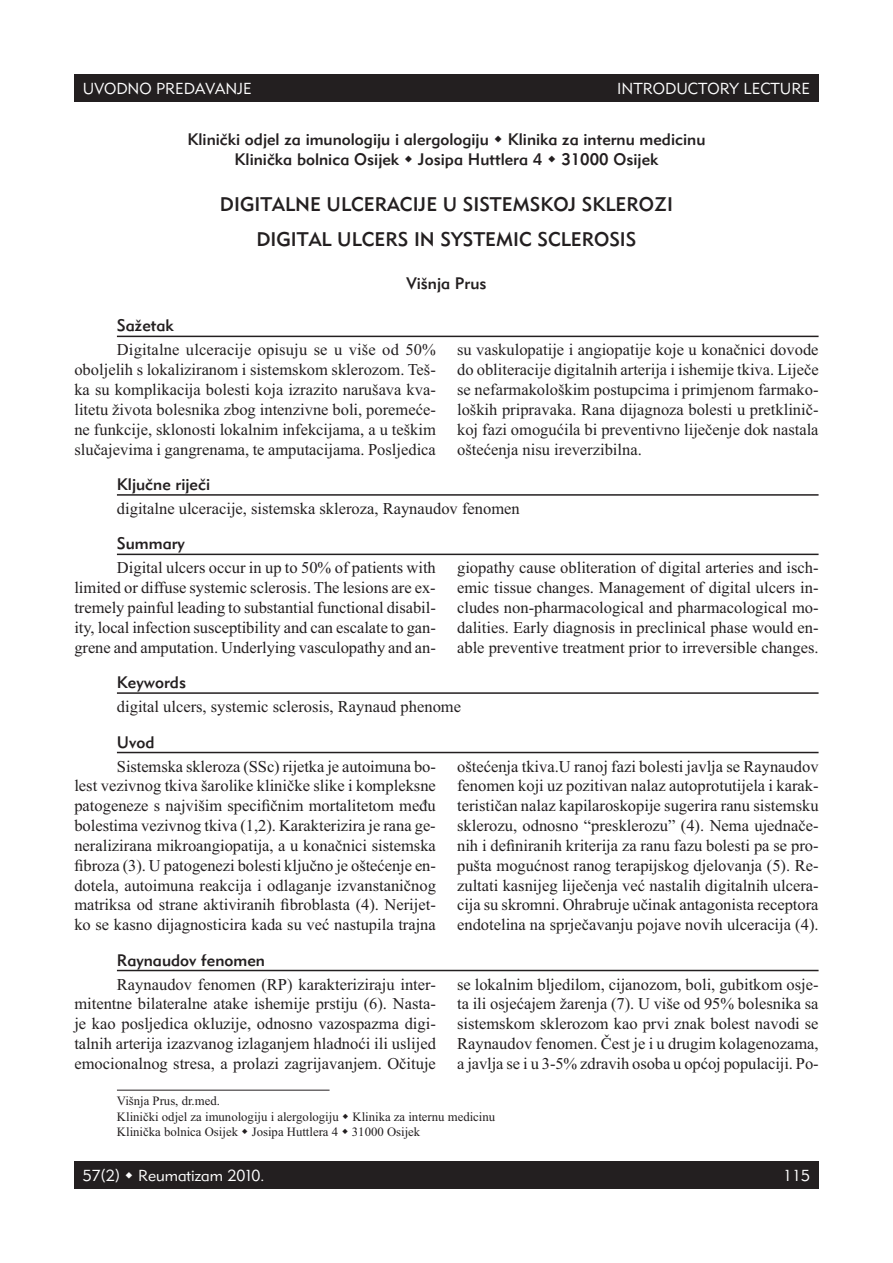
<style>
.page{position:relative;width:893px;height:1263px;background:#fff}
.page>*{position:absolute;margin:0;border:0;box-sizing:border-box;transform-origin:0 0}
.t1{font:19.5px/34.2px "Geometric 415 BT Medium A";color:#231f20;text-align:center}
.t2{font:16.5px/19.8px "Times New Roman";color:#231f20;text-align:justify}
.t3{font:16.5px/20px "Geometric 415 BT Medium A";color:#231f20;text-align:center}
.t4{font:15.75px "Geometric 415 BT Lite A";color:#fff}
.t5{font:12.75px/15.3px "Times New Roman";color:#231f20}
</style>
<div class="page">
<div style="left:74px;top:1161px;width:745px;height:27px;background:#231f20"></div>
<div style="left:74px;top:74px;width:745px;height:28px;background:#231f20"></div>
<hr style="left:117px;top:336px;width:702px;height:1px;background:#231f20">
<hr style="left:117px;top:494px;width:702px;height:2px;background:#231f20">
<hr style="left:117px;top:554px;width:702px;height:1px;background:#231f20">
<hr style="left:117px;top:692px;width:702px;height:2px;background:#231f20">
<hr style="left:117px;top:752px;width:702px;height:1px;background:#231f20">
<hr style="left:117px;top:970px;width:702px;height:1px;background:#231f20">
<hr style="left:117px;top:1090px;width:213px;height:1px;background:#231f20">
<p class="t4" style="left:83px;top:79px;width:170px">UVODNO PREDAVANJE</p>
<p class="t4" style="left:617px;top:79px;width:194px">INTRODUCTORY LECTURE</p>
<p class="t3" style="left:188px;top:129px;width:519px">Klinički odjel za imunologiju i alergologiju Klinika za internu medicinu<br>Klinička bolnica Osijek Josipa Huttlera 4 31000 Osijek</p>
<p class="t1" style="left:220px;top:187px;width:454px">DIGITALNE ULCERACIJE U SISTEMSKOJ SKLEROZI<br>DIGITAL ULCERS IN SYSTEMIC SCLEROSIS</p>
<p class="t3" style="left:406px;top:273px;width:82px">Višnja Prus</p>
<p class="t3" style="left:117px;top:315px;width:58px">Sažetak</p>
<p class="t2" style="left:74px;top:340px;width:363px;text-indent:43px">Digitalne ulceracije opisuju se u više od 50% oboljelih s lokaliziranom i sistemskom sklerozom. Teš&shy;ka su komplikacija bolesti koja izrazito narušava kva&shy;litetu života bolesnika zbog intenzivne boli, poremeće&shy;ne funkcije, sklonosti lokalnim infekcijama, a u teškim slučajevima i gangrenama, te amputacijama. Posljedica</p>
<p class="t2" style="left:457px;top:340px;width:363px">su vaskulopatije i angiopatije koje u konačnici dovode do obliteracije digitalnih arterija i ishemije tkiva. Liječe se nefarmakološkim postupcima i primjenom farmako&shy;loških pripravaka. Rana dijagnoza bolesti u pretklinič&shy;koj fazi omogućila bi preventivno liječenje dok nastala oštećenja nisu ireverzibilna.</p>
<p class="t3" style="left:117px;top:474px;width:95px">Ključne riječi</p>
<p class="t2" style="left:117px;top:498px;width:404px">digitalne ulceracije, sistemska skleroza, Raynaudov fenomen</p>
<p class="t3" style="left:117px;top:533px;width:70px">Summary</p>
<p class="t2" style="left:74px;top:558px;width:363px;text-indent:43px">Digital ulcers occur in up to 50% of patients with limited or diffuse systemic sclerosis. The lesions are ex&shy;tremely painful leading to substantial functional disabil&shy;ity, local infection susceptibility and can escalate to gan&shy;grene and amputation. Underlying vasculopathy and an-</p>
<p class="t2" style="left:457px;top:558px;width:363px">giopathy cause obliteration of digital arteries and isch&shy;emic tissue changes. Management of digital ulcers in&shy;cludes non-pharmacological and pharmacological mo&shy;dalities. Early diagnosis in preclinical phase would en&shy;able preventive treatment prior to irreversible changes.</p>
<p class="t3" style="left:117px;top:672px;width:71px">Keywords</p>
<p class="t2" style="left:117px;top:696px;width:346px">digital ulcers, systemic sclerosis, Raynaud phenome</p>
<p class="t3" style="left:117px;top:731px;width:39px">Uvod</p>
<p class="t2" style="left:74px;top:756px;width:363px;text-indent:43px">Sistemska skleroza (SSc) rijetka je autoimuna bo&shy;lest vezivnog tkiva šarolike kliničke slike i kompleksne patogeneze s najvišim specifičnim mortalitetom među bolestima vezivnog tkiva (1,2). Karakterizira je rana ge&shy;neralizirana mikroangiopatija, a u konačnici sistemska fibroza (3). U patogenezi bolesti ključno je oštećenje en&shy;dotela, autoimuna reakcija i odlaganje izvanstaničnog matriksa od strane aktiviranih fibroblasta (4). Nerijet&shy;ko se kasno dijagnosticira kada su već nastupila trajna</p>
<p class="t2" style="left:457px;top:756px;width:363px">oštećenja tkiva.U ranoj fazi bolesti javlja se Raynaudov fenomen koji uz pozitivan nalaz autoprotutijela i karak&shy;terističan nalaz kapilaroskopije sugerira ranu sistemsku sklerozu, odnosno “presklerozu” (4). Nema ujednače&shy;nih i definiranih kriterija za ranu fazu bolesti pa se pro&shy;pušta mogućnost ranog terapijskog djelovanja (5). Re&shy;zultati kasnijeg liječenja već nastalih digitalnih ulcera&shy;cija su skromni. Ohrabruje učinak antagonista receptora endotelina na sprječavanju pojave novih ulceracija (4).</p>
<p class="t3" style="left:117px;top:949px;width:150px">Raynaudov fenomen</p>
<p class="t2" style="left:74px;top:974px;width:363px;text-indent:43px">Raynaudov fenomen (RP) karakteriziraju inter&shy;mitentne bilateralne atake ishemije prstiju (6). Nasta&shy;je kao posljedica okluzije, odnosno vazospazma digi&shy;talnih arterija izazvanog izlaganjem hladnoći ili uslijed emocionalnog stresa, a prolazi zagrijavanjem. Očituje</p>
<p class="t2" style="left:457px;top:974px;width:363px">se lokalnim bljedilom, cijanozom, boli, gubitkom osje&shy;ta ili osjećajem žarenja (7). U više od 95% bolesnika sa sistemskom sklerozom kao prvi znak bolest navodi se Raynaudov fenomen. Čest je i u drugim kolagenozama, a javlja se i u 3-5% zdravih osoba u općoj populaciji. Po-</p>
<p class="t5" style="left:117px;top:1093px;width:380px">Višnja Prus, dr.med.<br>Klinički odjel za imunologiju i alergologiju Klinika za internu medicinu<br>Klinička bolnica Osijek Josipa Huttlera 4 31000 Osijek</p>
<p class="t4" style="left:83px;top:1166px;width:183px">57(2) Reumatizam 2010.</p>
<p class="t4" style="left:783px;top:1166px;width:28px">115</p>
</div>
